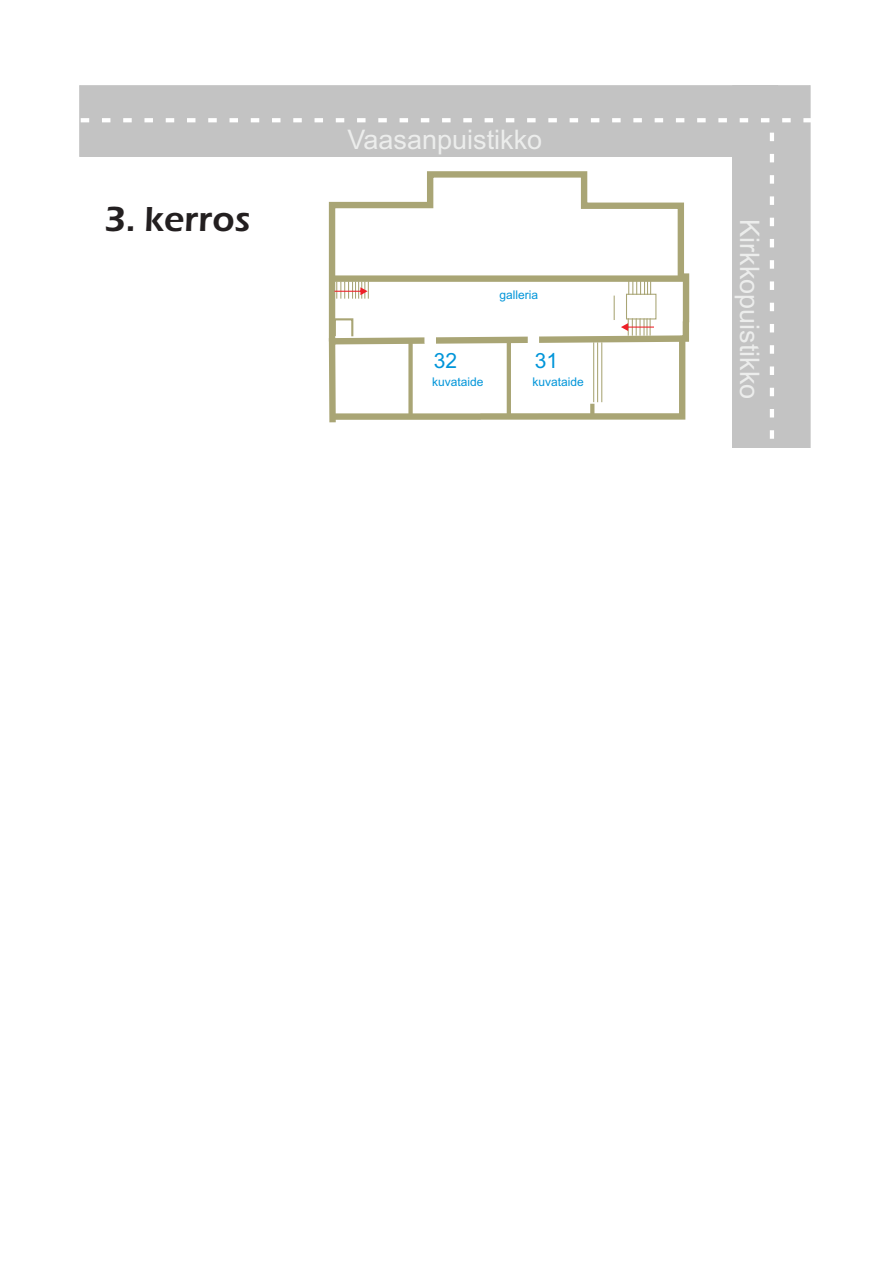
<style>
.page{position:relative;width:893px;height:1263px;background:#fff}
.page>*{position:absolute;margin:0;border:0;box-sizing:border-box;transform-origin:0 0}
.t1{font:600 36px "Eras ITC";color:#231f20}
.t2{font:27px "Arial";color:#ecedec}
.t3{font:21px "Arial";color:#0095d9}
.t4{font:12px "Arial";color:#0095d9}
</style>
<div class="page">
<div style="left:80px;top:86px;width:698px;height:70px;background:#c3c3c3"></div>
<div style="left:79px;top:85px;width:699px;height:72px;border:1px solid #c3c3c3"></div>
<div style="left:733px;top:86px;width:77px;height:361px;background:#c3c3c3"></div>
<svg style="left:79px;top:116px;width:732px;height:327px"></svg>
<hr style="left:593px;top:342px;width:1px;height:60px;background:#a9a575">
<hr style="left:597px;top:342px;width:1px;height:60px;background:#a9a575">
<hr style="left:601px;top:342px;width:1px;height:60px;background:#a9a575">
<p class="t1" style="left:104px;top:195px;width:148px">3. kerros</p>
<p class="t2" style="left:348px;top:122px;width:196px">Vaasanpuistikko</p>
<p class="t4" style="left:499px;top:287px;width:40px">galleria</p>
<p class="t3" style="left:434px;top:347px;width:25px">32</p>
<p class="t3" style="left:535px;top:347px;width:25px">31</p>
<p class="t4" style="left:432px;top:374px;width:53px">kuvataide</p>
<p class="t4" style="left:532px;top:374px;width:53px">kuvataide</p>
<p class="t2" style="left:767px;top:219px;width:182px;rotate:90deg">Kirkkopuistikko</p>
</div>
